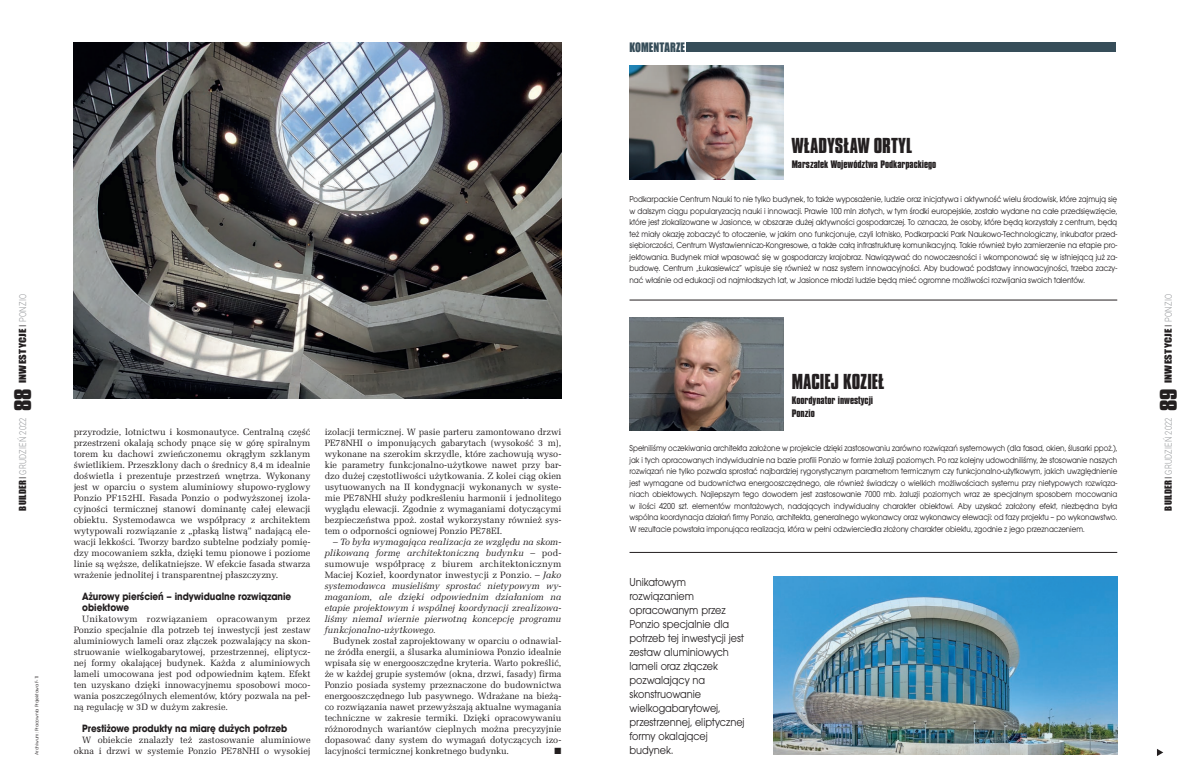
<style>
.page{position:relative;width:1191px;height:780px;background:#fff}
.page>*{position:absolute;margin:0;border:0;box-sizing:border-box;transform-origin:0 0}
.nazwisko_nowe{font:700 18px "Compacta PL";letter-spacing:.005em;color:#231f20}
.wrzutka{font:12px/14px "Avant Gar Got Itc TEE";letter-spacing:-.005em;color:#231f20;scale:.9 1}
.tekst_swiss{font:12px "Impact";letter-spacing:.005em;color:#364d59;scale:.9 1}
.srodtytul{font:700 11px/11px "Avant Gar Got Itc TEE";color:#231f20;scale:.9 1}
.t1{font:300 9.5px "Roboto";letter-spacing:.035em;color:#939598;scale:.8 1}
.tekst{font:9px/11px "Zapf Ellipt PL";color:#231f20;text-align:justify}
.Styl_akapitowy_8{font:9px/11.5px "Avant Gar Got Itc TEE";letter-spacing:-.005em;color:#231f20;text-align:justify;scale:.88 1}
.Styl_akapitowy_8-2{font:9px/11.5px "Avant Gar Got Itc TEE";letter-spacing:-.005em;color:#231f20;text-align:justify;scale:.89 1}
.tekst-2{font:italic 9px/11px "Zapf Ellipt PL";letter-spacing:.01em;color:#231f20;text-align:justify}
.stanowisko_nowe{font:700 9px "Compacta PL";color:#231f20;scale:1.1 1}
.t2{font:9px "Impact";letter-spacing:.025em;color:#231f20;scale:1.2 1}
.tekst-3{font:9px "Zapf Dingbats";color:#231f20}
.Fot_autor{font:5px "Avant Gar Got Itc TEE";letter-spacing:-.015em;color:#231f20}
.s1{font-family:"Swis 721 Lt PL"}
.s2{font-family:"Roboto";font-weight:300;font-size:9.5px;color:#939598}
.s3{font-family:"Impact";font-weight:400;font-size:9px;color:#231f20}
.s4{font-family:"Swis 721 Lt PL";font-weight:400;font-size:9px;color:#231f20}
.s5{font-family:"Compacta PL";font-weight:700;font-size:20px;color:#231f20}
.s6{font-style:normal}
</style>
<div class="page">
<img style="left:629px;top:66px;width:154px;height:113px">
<img style="left:629px;top:317px;width:154px;height:114px">
<img style="left:74px;top:43px;width:487px;height:355px">
<svg style="left:1157px;top:749px;width:6px;height:7px"></svg>
<hr style="left:629px;top:300px;width:488px;height:1px;background:#231f20">
<div style="left:686px;top:43px;width:430px;height:9px;background:#364d59"></div>
<img style="left:773px;top:577px;width:344px;height:177px">
<hr style="left:629px;top:552px;width:488px;height:1px;background:#231f20">
<p class="t2" style="left:16px;top:383px;width:76px;rotate:-90deg">INWESTYCJE <span class="s1">I</span> <span class="s2">PONZIO</span></p>
<p class="t1" style="left:16px;top:510px;width:154px;rotate:-90deg"><span class="s3">BUILDER</span> <span class="s4">I</span> GRUDZIEŃ 2022 <span class="s5">88</span></p>
<p class="Fot_autor" style="left:34px;top:754px;width:81px;rotate:-90deg">Archiwum: Pracownia Projektowa F-11</p>
<p class="tekst" style="left:74px;top:426px;width:238px">przyrodzie, lotnictwu i kosmonautyce. Centralną część przestrzeni okalają schody pnące się w górę spiralnym torem ku dachowi zwieńczonemu okrągłym szklanym świetlikiem. Przeszklony dach o średnicy 8,4 m idealnie doświetla i prezentuje przestrzeń wnętrza. Wykonany jest w oparciu o system aluminiowy słupowo-ryglowy Ponzio PF152HI. Fasada Ponzio o podwyższonej izola&shy;cyjności termicznej stanowi dominantę całej elewacji obiektu. Systemodawca we współpracy z architektem wytypowali rozwiązanie z „płaską listwą” nadającą ele&shy;wacji lekkości. Tworzy bardzo subtelne podziały pomię&shy;dzy mocowaniem szkła, dzięki temu pionowe i poziome linie są węższe, delikatniejsze. W efekcie fasada stwarza wrażenie jednolitej i transparentnej płaszczyzny.</p>
<p class="srodtytul" style="left:82px;top:590px;width:234px">Ażurowy pierścień – indywidualne rozwiązanie obiektowe</p>
<p class="tekst" style="left:74px;top:613px;width:238px;text-indent:9px">Unikatowym rozwiązaniem opracowanym przez Ponzio specjalnie dla potrzeb tej inwestycji jest zestaw aluminiowych lameli oraz złączek pozwalający na skon&shy;struowanie wielkogabarytowej, przestrzennej, eliptycz&shy;nej formy okalającej budynek. Każda z aluminiowych lameli umocowana jest pod odpowiednim kątem. Efekt ten uzyskano dzięki innowacyjnemu sposobowi moco&shy;wania poszczególnych elementów, który pozwala na peł&shy;ną regulację w 3D w dużym zakresie.</p>
<p class="srodtytul" style="left:82px;top:722px;width:229px">Prestiżowe produkty na miarę dużych potrzeb</p>
<p class="tekst" style="left:74px;top:734px;width:238px;text-align:right">W obiekcie znalazły też zastosowanie aluminiowe okna i drzwi w systemie Ponzio PE78NHI o wysokiej</p>
<p class="tekst" style="left:325px;top:426px;width:238px">izolacji termicznej. W pasie parteru zamontowano drzwi PE78NHI o imponujących gabarytach (wysokość 3 m), wykonane na szerokim skrzydle, które zachowują wyso&shy;kie parametry funkcjonalno-użytkowe nawet przy bar&shy;dzo dużej częstotliwości użytkowania. Z kolei ciąg okien usytuowanych na II kondygnacji wykonanych w syste&shy;mie PE78NHI służy podkreśleniu harmonii i jednolitego wyglądu elewacji. Zgodnie z wymaganiami dotyczącymi bezpieczeństwa ppoż. został wykorzystany również sys&shy;tem o odporności ogniowej Ponzio PE78EI.</p>
<p class="tekst-2" style="left:325px;top:536px;width:238px;text-indent:9px">– To była wymagająca realizacja ze względu na skom&shy;plikowaną formę architektoniczną budynku – <span class="s6">pod&shy;sumowuje współpracę z biurem architektonicznym Maciej Kozieł, koordynator inwestycji z Ponzio.</span> – Jako systemodawca musieliśmy sprostać nietypowym wy&shy;maganiom, ale dzięki odpowiednim działaniom na etapie projektowym i wspólnej koordynacji zrealizowa&shy;liśmy niemal wiernie pierwotną koncepcję programu funkcjonalno-użytkowego.</p>
<p class="tekst" style="left:325px;top:635px;width:238px;text-indent:9px">Budynek został zaprojektowany w oparciu o odnawial&shy;ne źródła energii, a ślusarka aluminiowa Ponzio idealnie wpisała się w energooszczędne kryteria. Warto pokreślić, że w każdej grupie systemów (okna, drzwi, fasady) firma Ponzio posiada systemy przeznaczone do budownictwa energooszczędnego lub pasywnego. Wdrażane na bieżą&shy;co rozwiązania nawet przewyższają aktualne wymagania techniczne w zakresie termiki. Dzięki opracowywaniu różnorodnych wariantów cieplnych można precyzyjnie dopasować dany system do wymagań dotyczących izo&shy;lacyjności termicznej konkretnego budynku.</p>
<p class="tekst-3" style="left:554px;top:746px;width:8px">■</p>
<p class="tekst_swiss" style="left:629px;top:38px;width:63px">KOMENTARZE</p>
<p class="nazwisko_nowe" style="left:791px;top:134px;width:122px">WŁADYSŁAW ORTYL</p>
<p class="stanowisko_nowe" style="left:791px;top:159px;width:133px">Marszałek Województwa Podkarpackiego</p>
<p class="Styl_akapitowy_8-2" style="left:629px;top:194px;width:549px">Podkarpackie Centrum Nauki to nie tylko budynek, to także wyposażenie, ludzie oraz inicjatywa i aktywność wielu środowisk, które zajmują się w dalszym ciągu popularyzacją nauki i innowacji. Prawie 100 mln złotych, w tym środki europejskie, zostało wydane na całe przedsięwzięcie, które jest zlokalizowane w Jasionce, w obszarze dużej aktywności gospodarczej. To oznacza, że osoby, które będą korzystały z centrum, będą też miały okazję zobaczyć to otoczenie, w jakim ono funkcjonuje, czyli lotnisko, Podkarpacki Park Naukowo-Technologiczny, inkubator przed&shy;siębiorczości, Centrum Wystawienniczo-Kongresowe, a także całą infrastrukturę komunikacyjną. Takie również było zamierzenie na etapie pro&shy;jektowania. Budynek miał wpasować się w gospodarczy krajobraz. Nawiązywać do nowoczesności i wkomponować się w istniejącą już za&shy;budowę. Centrum „Łukasiewicz” wpisuje się również w nasz system innowacyjności. Aby budować podstawy innowacyjności, trzeba zaczy&shy;nać właśnie od edukacji od najmłodszych lat, w Jasionce młodzi ludzie będą mieć ogromne możliwości rozwijania swoich talentów.</p>
<p class="nazwisko_nowe" style="left:791px;top:370px;width:94px">MACIEJ KOZIEŁ</p>
<p class="stanowisko_nowe" style="left:791px;top:394px;width:76px">Koordynator inwestycji</p>
<p class="stanowisko_nowe" style="left:791px;top:407px;width:22px">Ponzio</p>
<p class="Styl_akapitowy_8" style="left:629px;top:442px;width:556px">Spełniliśmy oczekiwania architekta założone w projekcie dzięki zastosowaniu zarówno rozwiązań systemowych (dla fasad, okien, ślusarki ppoż.), jak i tych opracowanych indywidualnie na bazie profili Ponzio w formie żaluzji poziomych. Po raz kolejny udowodniliśmy, że stosowanie naszych rozwiązań nie tylko pozwala sprostać najbardziej rygorystycznym parametrom termicznym czy funkcjonalno-użytkowym, jakich uwzględnienie jest wymagane od budownictwa energooszczędnego, ale również świadczy o wielkich możliwościach systemu przy nietypowych rozwiąza&shy;niach obiektowych. Najlepszym tego dowodem jest zastosowanie 7000 mb. żaluzji poziomych wraz ze specjalnym sposobem mocowania w ilości 4200 szt. elementów montażowych, nadających indywidualny charakter obiektowi. Aby uzyskać założony efekt, niezbędna była wspólna koordynacja działań firmy Ponzio, architekta, generalnego wykonawcy oraz wykonawcy elewacji: od fazy projektu – po wykonawstwo.<br>W rezultacie powstała imponująca realizacja, która w pełni odzwierciedla złożony charakter obiektu, zgodnie z jego przeznaczeniem.</p>
<p class="wrzutka" style="left:629px;top:575px;width:129px">Unikatowym rozwiązaniem opracowanym przez<br>Ponzio specjalnie dla potrzeb tej inwestycji jest zestaw aluminiowych lameli oraz złączek pozwalający na skonstruowanie wielkogabarytowej, przestrzennej, eliptycznej formy okalającej budynek.</p>
<p class="t2" style="left:1161px;top:383px;width:76px;rotate:-90deg">INWESTYCJE <span class="s1">I</span> <span class="s2">PONZIO</span></p>
<p class="t1" style="left:1161px;top:510px;width:154px;rotate:-90deg"><span class="s3">BUILDER</span> <span class="s4">I</span> GRUDZIEŃ 2022 <span class="s5">89</span></p>
</div>
